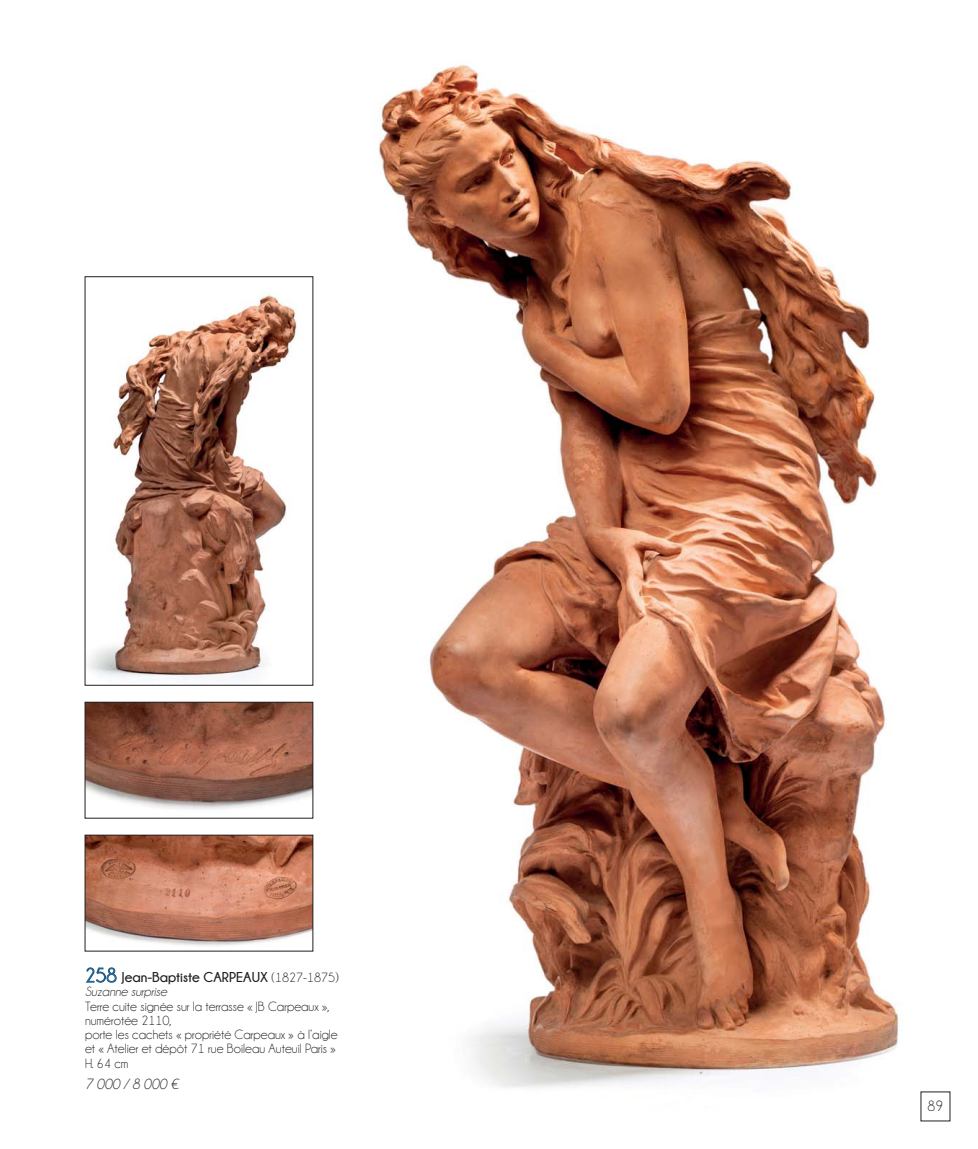
<style>
.page{position:relative;width:978px;height:1149px;background:#fff}
.page>*{position:absolute;margin:0;border:0;box-sizing:border-box;transform-origin:0 0}
.t1{font:italic 15px "Champagne&Limousines";color:#231f20}
.t2{font:15px "Champagne&Limousines";color:#231f20}
.t3{font:700 14.25px "Champagne&Limousines";color:#231f20}
.t4{font:13.5px/14.2px "Champagne&Limousines";color:#231f20}
.t5{font:italic 13.5px "Champagne&Limousines";color:#231f20}
.s1{font-weight:400;font-size:20.4px;color:#406790}
.s2{font-weight:400;font-size:13.5px}
</style>
<div class="page">
<img style="left:305px;top:64px;width:646px;height:1057px">
<svg style="left:86px;top:967px;width:30px;height:15px"></svg>
<img style="left:88px;top:278px;width:223px;height:405px">
<img style="left:87px;top:703px;width:224px;height:113px">
<div style="left:85px;top:701px;width:228px;height:117px;border:1px solid #231f20"></div>
<img style="left:87px;top:836px;width:224px;height:113px">
<div style="left:85px;top:834px;width:228px;height:117px;border:1px solid #231f20"></div>
<p class="t3" style="left:85px;top:969px;width:255px"><span class="s1">258</span> Jean-Baptiste CARPEAUX <span class="s2">(1827-1875)</span></p>
<p class="t5" style="left:85px;top:984px;width:84px">Suzanne surprise</p>
<p class="t4" style="left:85px;top:998px;width:254px">Terre cuite signée sur la terrasse « JB Carpeaux », numérotée 2110,<br>porte les cachets « propriété Carpeaux » à l’aigle et « Atelier et dépôt 71 rue Boileau Auteuil Paris » H. 64 cm</p>
<p class="t1" style="left:85px;top:1076px;width:95px">7 000 / 8 000 €</p>
<p class="t2" style="left:928px;top:1098px;width:17px">89</p>
</div>
